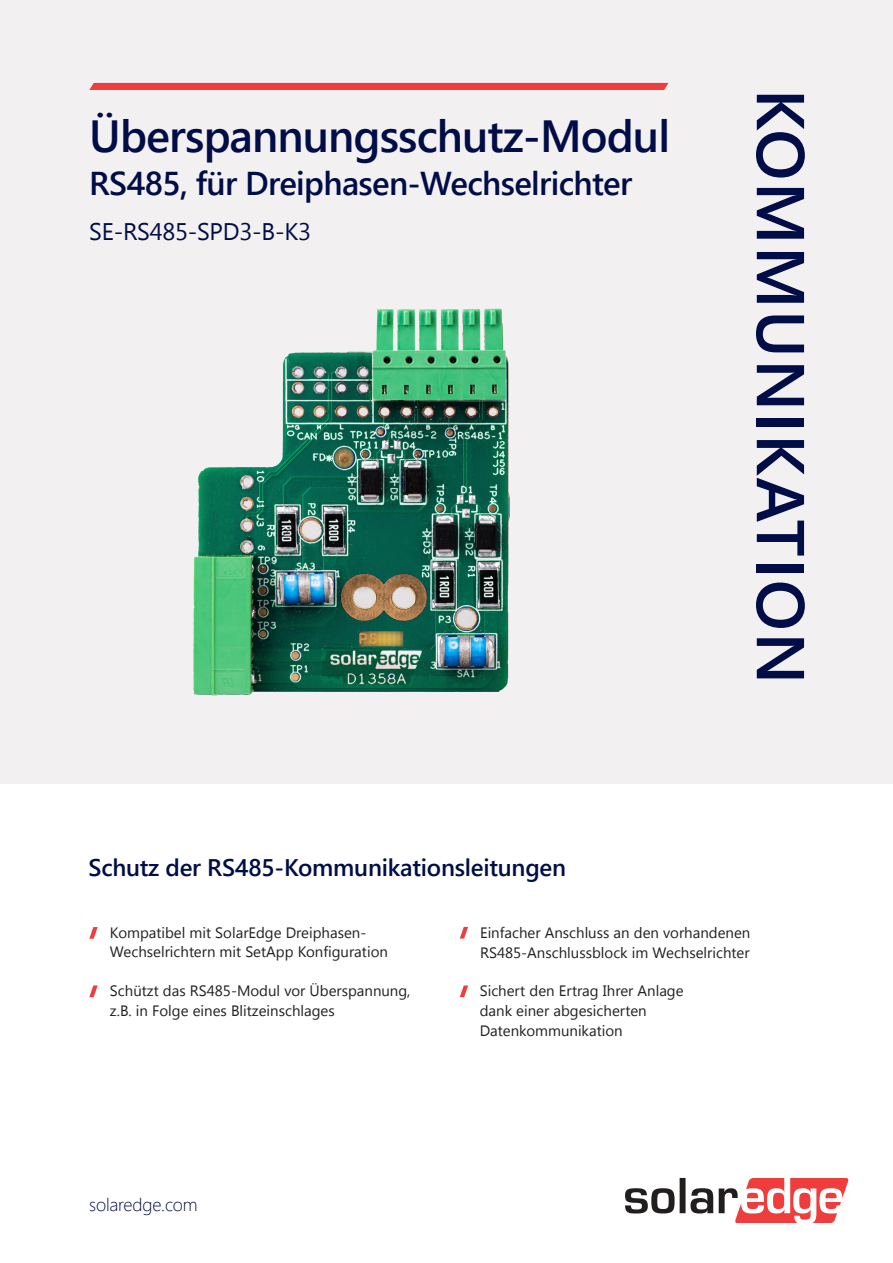
<style>
.page{position:relative;width:893px;height:1263px;background:#fff}
.page>*{position:absolute;margin:0;border:0;box-sizing:border-box;transform-origin:0 0}
.t1{font:600 67.5px "Segoe UI";letter-spacing:.025em;color:#000d46}
.t2{font:600 45px "Segoe UI";letter-spacing:-.02em;color:#000d46}
.t3{font:600 33px "Segoe UI";letter-spacing:-.02em;color:#000d46}
.t4{font:600 24px "Segoe UI";letter-spacing:-.01em;color:#000d46}
.t5{font:24px "Segoe UI";letter-spacing:-.01em;color:#000d46}
.t6{font:300 18px "Segoe UI";letter-spacing:-.01em;color:#000d46}
.Body_running_text{font:15px/19.6px "Segoe UI";color:#231f20}
</style>
<div class="page">
<div style="left:0;top:0;width:893px;height:1249px;background:#f3f0f1"></div>
<div style="left:0;top:784px;width:893px;height:479px;background:#fff"></div>
<svg style="left:625px;top:1178px;width:223px;height:45px"></svg>
<div style="left:89px;top:83px;width:579px;height:7px;background:#ee3d3c"></div>
<svg style="left:89px;top:985px;width:9px;height:12px"></svg>
<svg style="left:89px;top:927px;width:9px;height:12px"></svg>
<svg style="left:460px;top:927px;width:8px;height:11px"></svg>
<svg style="left:460px;top:985px;width:8px;height:12px"></svg>
<img style="left:193px;top:308px;width:317px;height:388px">
<p class="t2" style="left:89px;top:100px;width:582px">Überspannungsschutz-Modul</p>
<p class="t3" style="left:89px;top:157px;width:544px">RS485, für Dreiphasen-Wechselrichter</p>
<p class="t5" style="left:89px;top:215px;width:223px">SE-RS485-S P D 3 - 3K-B</p>
<p class="t4" style="left:89px;top:848px;width:479px">Schutz der RS485-Kommunikationsleitungen</p>
<p class="t1" style="left:835px;top:89px;width:597px;rotate:90deg">KOMMUNIKATION</p>
<p class="Body_running_text" style="left:110px;top:922px;width:258px">Kompatibel mit SolarEdge Dreiphasen-</p>
<p class="Body_running_text" style="left:480px;top:923px;width:272px">Einfacher Anschluss an den vorhandenen<br>RS485-Anschlussblock im Wechselrichter</p>
<p class="Body_running_text" style="left:480px;top:980px;width:205px">Sichert den Ertrag Ihrer Anlage dank einer abgesicherten<br>Datenkommunikation</p>
<p class="Body_running_text" style="left:110px;top:942px;width:279px">Wechselrichtern mit SetApp Konfiguration</p>
<p class="Body_running_text" style="left:110px;top:980px;width:302px">Schützt das RS485-Modul vor Überspannung, i n.B.z Folge eines Blitzeinschlages</p>
<p class="t6" style="left:89px;top:1188px;width:110px">solaredge.com</p>
</div>
